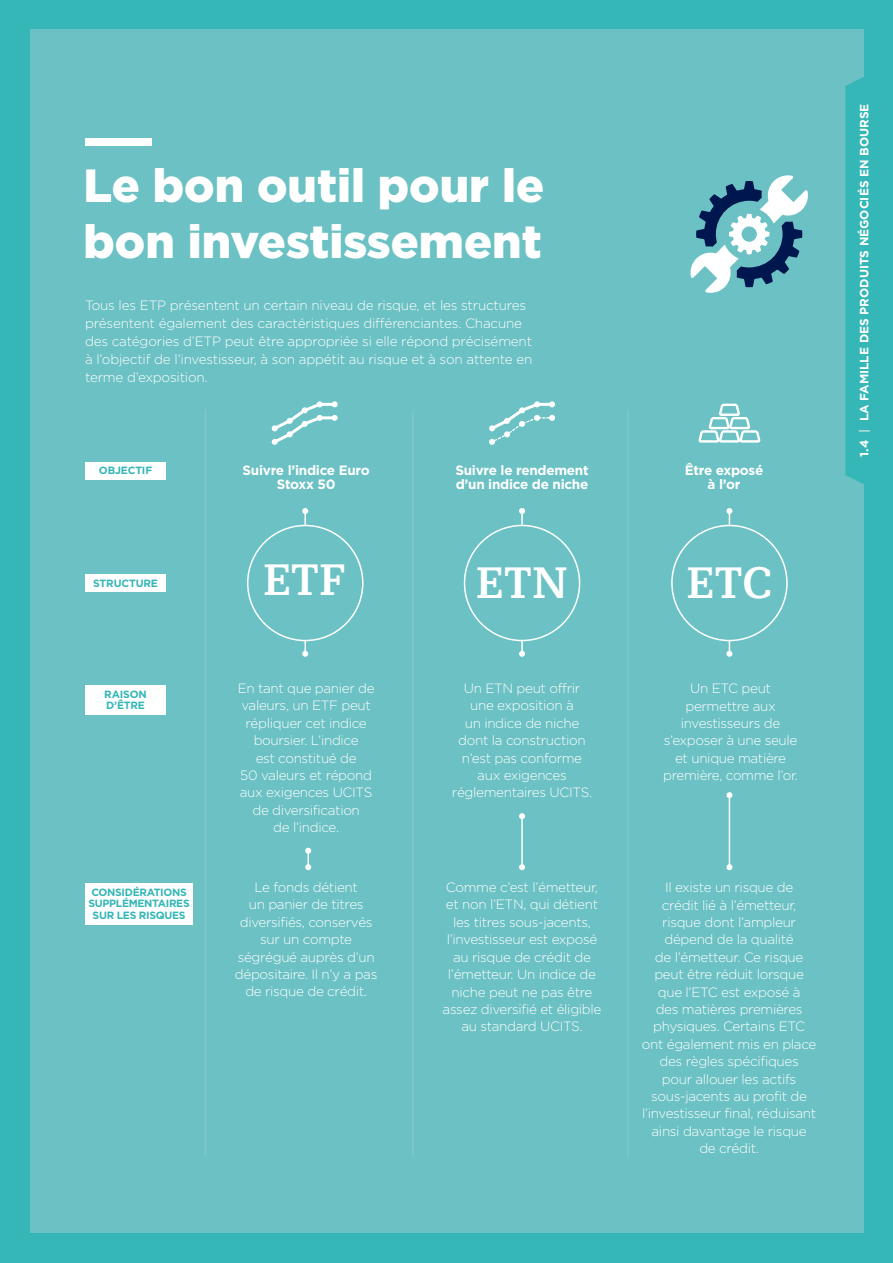
<style>
.page{position:relative;width:893px;height:1263px;background:#35b6b7}
.page>*{position:absolute;margin:0;border:0;box-sizing:border-box;transform-origin:0 0}
.t1{font:900 46.5px/55.8px "Gotham";color:#fff}
.t2{font:700 43.5px "Mediator Serif Web";letter-spacing:-.005em;color:#fff}
.t3{font:300 13.5px/17.4px "Gotham";letter-spacing:-.025em;color:#fff;text-align:center}
.t4{font:700 13.5px/14.4px "Gotham";letter-spacing:-.02em;color:#fff;text-align:center}
.t5{font:700 12px "Gotham";color:#fff}
.t6{font:700 10.5px/11.4px "Gotham";letter-spacing:-.03em;color:#35b6b7}
.s1{color:#bee0e0}
</style>
<div class="page">
<div style="left:30px;top:30px;width:833px;height:1203px;background:#6bc1c3"></div>
<svg style="left:845px;top:62px;width:19px;height:437px;background:#3ab7b8"></svg>
<hr style="left:412px;top:410px;width:2px;height:746px;background:#7ec8c9">
<hr style="left:205px;top:410px;width:1px;height:746px;background:#7ec8c9">
<hr style="left:627px;top:410px;width:1px;height:746px;background:#7ec8c9">
<svg style="left:690px;top:175px;width:118px;height:118px"></svg>
<svg style="left:272px;top:401px;width:66px;height:44px"></svg>
<svg style="left:489px;top:401px;width:66px;height:44px"></svg>
<svg style="left:698px;top:404px;width:62px;height:39px"></svg>
<div style="left:85px;top:462px;width:81px;height:17px;background:#fff"></div>
<div style="left:85px;top:574px;width:81px;height:17px;background:#fff"></div>
<div style="left:85px;top:685px;width:81px;height:29px;background:#fff"></div>
<div style="left:85px;top:883px;width:108px;height:41px;background:#fff"></div>
<div style="left:671px;top:525px;width:117px;height:116px;border:2px solid #fff;border-radius:50%"></div>
<div style="left:464px;top:525px;width:116px;height:116px;border:2px solid #fff;border-radius:50%"></div>
<svg style="left:726px;top:508px;width:6px;height:17px"></svg>
<svg style="left:519px;top:508px;width:6px;height:17px"></svg>
<svg style="left:726px;top:640px;width:6px;height:17px"></svg>
<svg style="left:519px;top:640px;width:6px;height:17px"></svg>
<hr style="left:729px;top:796px;width:1px;height:70px;background:#fff">
<svg style="left:726px;top:864px;width:6px;height:6px"></svg>
<hr style="left:521px;top:817px;width:2px;height:49px;background:#fff">
<svg style="left:519px;top:864px;width:6px;height:6px"></svg>
<div style="left:247px;top:525px;width:116px;height:116px;border:2px solid #fff;border-radius:50%"></div>
<svg style="left:302px;top:508px;width:6px;height:17px"></svg>
<svg style="left:302px;top:640px;width:6px;height:17px"></svg>
<svg style="left:726px;top:792px;width:6px;height:6px"></svg>
<svg style="left:519px;top:813px;width:6px;height:6px"></svg>
<svg style="left:305px;top:848px;width:6px;height:22px"></svg>
<div style="left:85px;top:138px;width:67px;height:7px;background:#fff"></div>
<h1 class="t1" style="left:84px;top:157px;width:462px">Le bon outil pour le bon investissement</h1>
<p class="t3" style="left:85px;top:296px;width:449px;line-height:18px;text-align:left">Tous les ETP présentent un certain niveau de risque, et les structures présentent également des caractéristiques différenciantes. Chacune des catégories d’ETP peut être appropriée si elle répond précisément à l’objectif de l’investisseur, à son appétit au risque et à son attente en terme d’exposition.</p>
<p class="t6" style="left:99px;top:465px;width:55px">OBJECTIF</p>
<p class="t6" style="left:93px;top:577px;width:66px">STRUCTURE</p>
<p class="t6" style="left:104px;top:688px;width:44px">RAISON<br>D’ÊTRE</p>
<p class="t6" style="left:88px;top:886px;width:103px;text-align:center">CONSIDÉRATIONS<br>SUPPLÉMENTAIRES<br>SUR LES RISQUES</p>
<p class="t4" style="left:243px;top:463px;width:129px">Suivre l’indice Euro<br>Stoxx 50</p>
<p class="t4" style="left:455px;top:463px;width:135px;text-align:left">Suivre le rendement d’un indice de niche</p>
<p class="t4" style="left:685px;top:463px;width:80px">Être exposé à l’or</p>
<h2 class="t2" style="left:263px;top:553px;width:84px">ETF</h2>
<h2 class="t2" style="left:476px;top:556px;width:93px">ETN</h2>
<h2 class="t2" style="left:687px;top:556px;width:87px">ETC</h2>
<p class="t3" style="left:238px;top:679px;width:139px">En tant que panier de valeurs, un ETF peut répliquer cet indice boursier. L’indice<br>est constitué de<br>50 valeurs et répond aux exigences UCITS de diversification<br>de l’indice.</p>
<p class="t3" style="left:235px;top:878px;width:144px">Le fonds détient<br>un panier de titres diversifiés, conservés sur un compte ségrégué auprès d’un dépositaire. Il n’y a pas de risque de crédit.</p>
<p class="t3" style="left:452px;top:679px;width:142px">Un ETN peut offrir une exposition à<br>un indice de niche dont la construction n’est pas conforme aux exigences réglementaires UCITS.</p>
<p class="t3" style="left:443px;top:878px;width:160px">Comme c’est l’émetteur, et non l’ETN, qui détient les titres sous-jacents, l’investisseur est exposé au risque de crédit de l’émetteur. Un indice de niche peut ne pas être assez diversifié et éligible au standard UCITS.</p>
<p class="t3" style="left:663px;top:679px;width:136px">Un ETC peut permettre aux investisseurs de s’exposer à une seule et unique matière première, comme l’or.</p>
<p class="t3" style="left:642px;top:878px;width:176px">Il existe un risque de<br>crédit lié à l’émetteur, risque dont l’ampleur dépend de la qualité<br>de l’émetteur. Ce risque peut être réduit lorsque que l’ETC est exposé à<br>des matières premières physiques. Certains ETC ont également mis en place des règles spécifiques<br>pour allouer les actifs sous-jacents au profit de l’investisseur final, réduisant ainsi davantage le risque de crédit.</p>
<p class="t5" style="left:856px;top:457px;width:354px;rotate:-90deg">1.4 <span class="s1">|</span> LA FAMILLE DES PRODUITS NÉGOCIÉS EN BOURSE</p>
</div>
